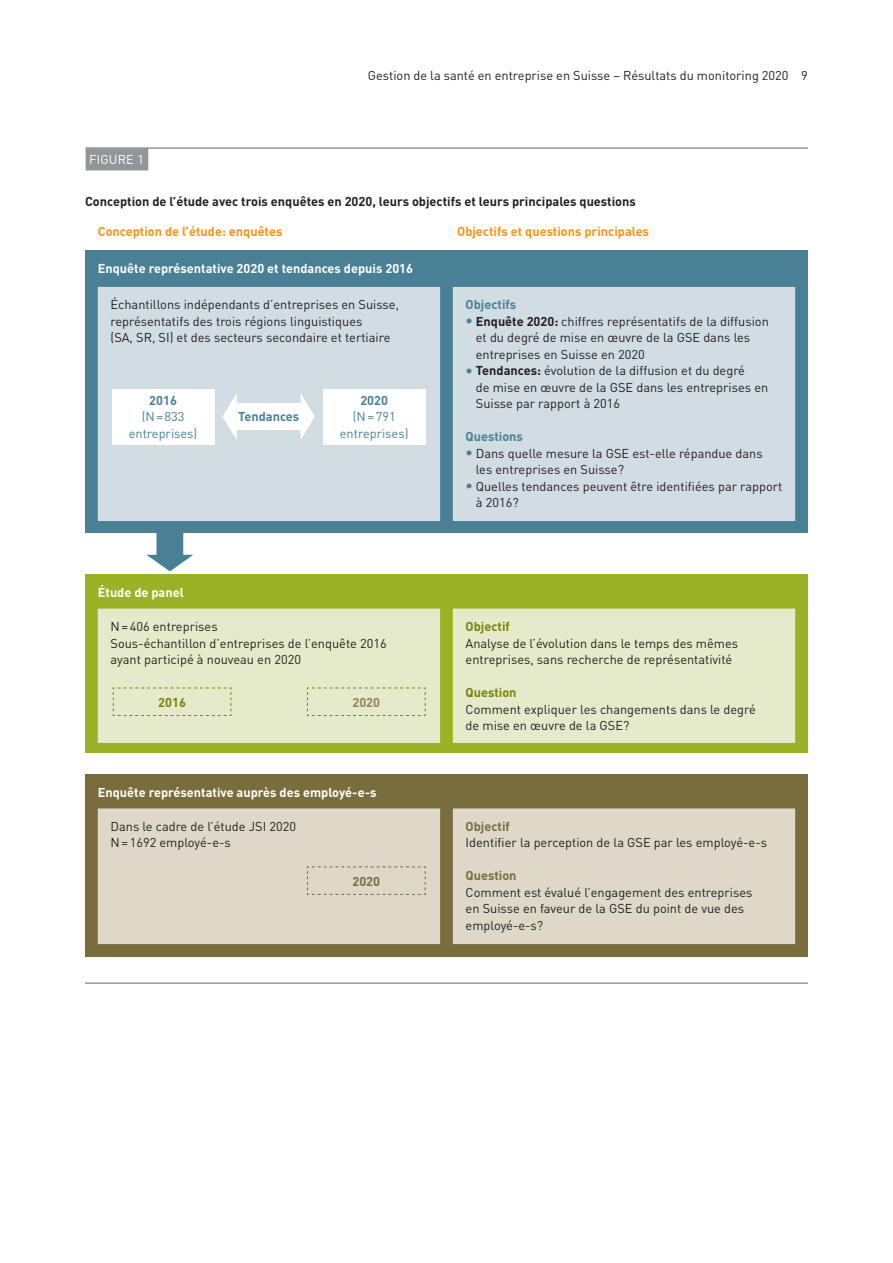
<style>
.page{position:relative;width:893px;height:1263px;background:#fff}
.page>*{position:absolute;margin:0;border:0;box-sizing:border-box;transform-origin:0 0}
.t1{font:12.75px/16.5px "DIN Pro";color:#231f20}
.t2{font:700 12.75px "DIN Pro";color:#fff}
.t3{font:700 12.75px "DIN Pro";color:#231f20}
.t4{font:700 12.75px "DIN Pro";color:#f7931d}
.t5{font:12.75px/16.5px "DIN Pro";color:#4a8096;text-align:center}
.t6{font:700 12.75px "DIN Pro";color:#4a8096}
.t7{font:700 12.75px "DIN Pro";color:#78820b}
.t8{font:700 12.75px "DIN Pro";color:#7a6d3d}
.t9{font:12.75px "DIN Pro";letter-spacing:.01em;color:#fff}
.t10{font:700 12.75px "DIN Pro";color:#90835b}
.s1{font-weight:700;font-size:15px;color:#4a8096}
.s2{font-weight:700}
</style>
<div class="page">
<hr style="left:86px;top:147px;width:722px;height:2px;background:#939598">
<div style="left:86px;top:148px;width:62px;height:22px;background:#939598"></div>
<svg style="left:146px;top:533px;width:47px;height:38px"></svg>
<div style="left:85px;top:574px;width:723px;height:179px;background:#9cb226"></div>
<div style="left:98px;top:609px;width:697px;height:134px;background:#e5ebca"></div>
<svg style="left:112px;top:687px;width:120px;height:29px;background:#e0e6c1"></svg>
<svg style="left:307px;top:687px;width:119px;height:29px;background:#e0e6c1"></svg>
<div style="left:440px;top:593px;width:13px;height:154px;background:#9cb226"></div>
<div style="left:85px;top:774px;width:723px;height:183px;background:#7a6d3d"></div>
<div style="left:98px;top:808px;width:697px;height:136px;background:#ded8c9"></div>
<svg style="left:307px;top:866px;width:119px;height:29px;background:#d9d3c3"></svg>
<div style="left:440px;top:792px;width:13px;height:161px;background:#7a6d3d"></div>
<hr style="left:85px;top:982px;width:723px;height:2px;background:#939598">
<div style="left:85px;top:250px;width:723px;height:283px;background:#4a8096"></div>
<div style="left:98px;top:287px;width:697px;height:234px;background:#d1dce3"></div>
<div style="left:112px;top:389px;width:102px;height:55px;background:#fff"></div>
<div style="left:323px;top:389px;width:102px;height:55px;background:#fff"></div>
<div style="left:237px;top:403px;width:64px;height:27px;background:#fff"></div>
<svg style="left:222px;top:393px;width:15px;height:47px"></svg>
<svg style="left:301px;top:393px;width:14px;height:47px"></svg>
<div style="left:440px;top:276px;width:13px;height:250px;background:#4a8096"></div>
<p class="t1" style="left:368px;top:66px;width:442px">Gestion de la santé en entreprise en Suisse – Résultats du monitoring 2020 9</p>
<p class="t9" style="left:89px;top:150px;width:56px">FIGURE 1</p>
<p class="t3" style="left:85px;top:192px;width:552px">Conception de l’étude avec trois enquêtes en 2020, leurs objectifs et leurs principales questions</p>
<p class="t4" style="left:98px;top:223px;width:186px">Conception de l’étude: enquêtes</p>
<p class="t4" style="left:457px;top:223px;width:193px">Objectifs et questions principales</p>
<p class="t2" style="left:98px;top:260px;width:317px">Enquête représentative 2020 et tendances depuis 2016</p>
<p class="t1" style="left:111px;top:296px;width:290px">Échantillons indépendants d’entreprises en Suisse, représentatifs des trois régions linguistiques<br>(SA, SR, SI) et des secteurs secondaire et tertiaire</p>
<p class="t6" style="left:466px;top:296px;width:52px">Objectifs</p>
<p class="t1" style="left:476px;top:312px;width:295px;text-indent:-10px"><span class="s1">•</span> <span class="s2">Enquête 2020:</span> chiffres représentatifs de la diffusion et du degré de mise en œuvre de la GSE dans les entreprises en Suisse en 2020</p>
<p class="t1" style="left:476px;top:362px;width:294px;text-indent:-10px"><span class="s1">•</span> <span class="s2">Tendances:</span> évolution de la diffusion et du degré<br>de mise en œuvre de la GSE dans les entreprises en<br>Suisse par rapport à 2016</p>
<p class="t6" style="left:466px;top:428px;width:59px">Questions</p>
<p class="t1" style="left:476px;top:444px;width:288px;text-indent:-10px"><span class="s1">•</span> Dans quelle mesure la GSE est-elle répandue dans les entreprises en Suisse?</p>
<p class="t1" style="left:476px;top:477px;width:308px;text-indent:-10px"><span class="s1">•</span> Quelles tendances peuvent être identifiées par rapport à 2016?</p>
<p class="t6" style="left:149px;top:392px;width:29px">2016</p>
<p class="t5" style="left:129px;top:408px;width:70px">(N=833 entreprises)</p>
<p class="t6" style="left:360px;top:392px;width:29px">2020</p>
<p class="t5" style="left:340px;top:408px;width:70px">(N=791 entreprises)</p>
<p class="t6" style="left:238px;top:408px;width:63px">Tendances</p>
<p class="t2" style="left:98px;top:583px;width:88px">Étude de panel</p>
<p class="t1" style="left:111px;top:618px;width:278px">N=406 entreprises<br>Sous-échantillon d’entreprises de l’enquête 2016 ayant participé à nouveau en 2020</p>
<p class="t7" style="left:466px;top:618px;width:46px">Objectif</p>
<p class="t1" style="left:466px;top:634px;width:274px">Analyse de l’évolution dans le temps des mêmes entreprises, sans recherche de représentativité</p>
<p class="t7" style="left:466px;top:684px;width:52px">Question</p>
<p class="t1" style="left:466px;top:700px;width:292px">Comment expliquer les changements dans le degré de mise en œuvre de la GSE?</p>
<p class="t7" style="left:158px;top:693px;width:29px">2016</p>
<p class="t10" style="left:352px;top:693px;width:29px">2020</p>
<p class="t2" style="left:98px;top:783px;width:280px">Enquête représentative auprès des employé-e-s</p>
<p class="t1" style="left:111px;top:817px;width:187px">Dans le cadre de l’étude JSI 2020<br>N=1692 employé-e-s</p>
<p class="t8" style="left:466px;top:818px;width:46px">Objectif</p>
<p class="t1" style="left:466px;top:834px;width:303px">Identifier la perception de la GSE par les employé-e-s</p>
<p class="t8" style="left:466px;top:867px;width:52px">Question</p>
<p class="t1" style="left:466px;top:883px;width:288px">Comment est évalué l’engagement des entreprises en Suisse en faveur de la GSE du point de vue des employé-e-s?</p>
<p class="t8" style="left:352px;top:872px;width:29px">2020</p>
</div>
